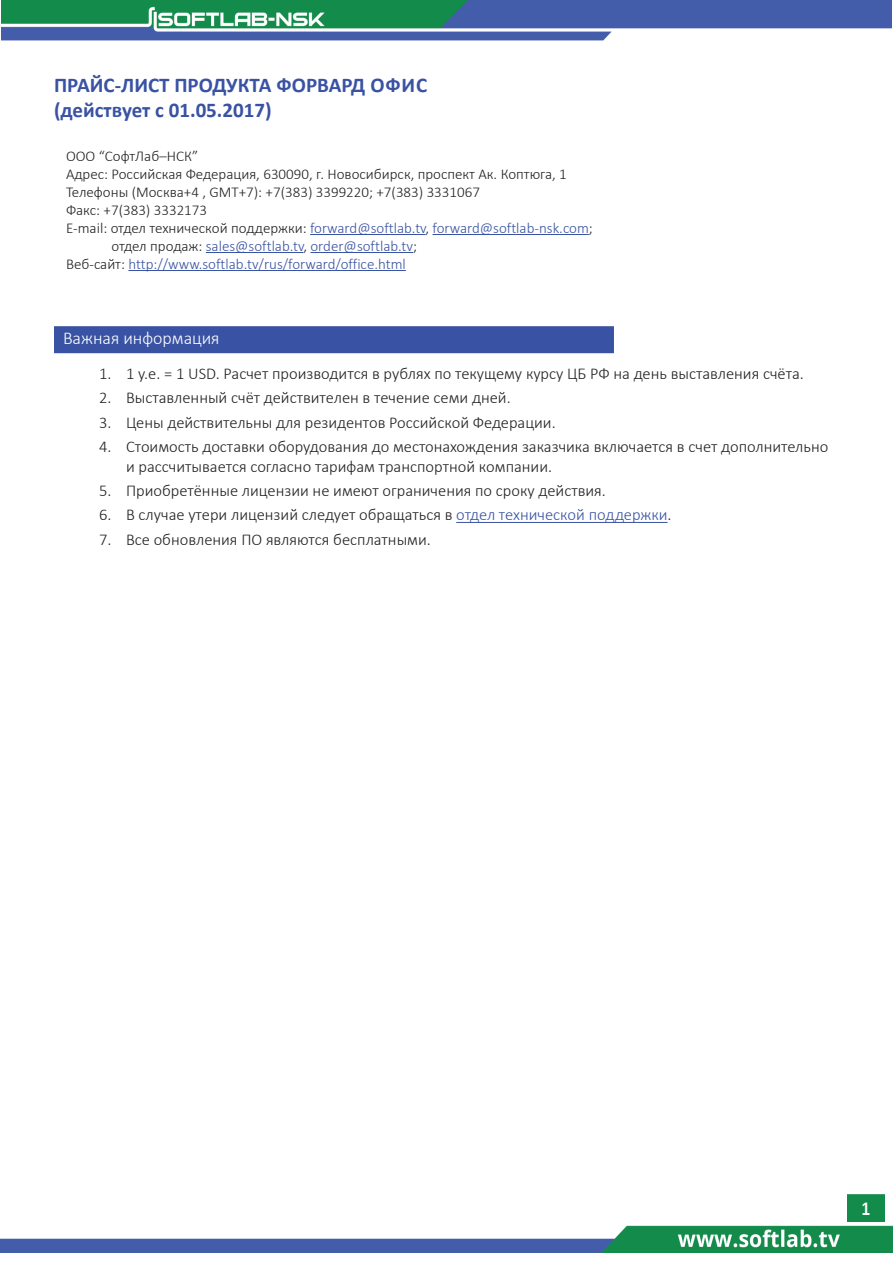
<style>
.page{position:relative;width:893px;height:1263px;background:#fff}
.page>*{position:absolute;margin:0;border:0;box-sizing:border-box;transform-origin:0 0}
.t1{font:700 21px/25.2px "Calibri";color:#3952a3}
.Стиль_ТитулСодерж{font:300 18px "Calibri";color:#fff}
.t2{font:700 18px "Liberation Sans Narrow";color:#fff}
.t3{font:300 16.5px/19.8px "Calibri";color:#231f20}
.Стиль_абзаца_1{font:300 15px "Calibri";color:#3952a3}
.Стиль_абзаца_1-2{font:300 15px "Calibri";color:#231f20}
.s1{color:#231f20}
.s2{color:#3952a3}
</style>
<div class="page">
<img style="left:1px;top:0;width:891px;height:41px">
<img style="left:0;top:1226px;width:893px;height:26px">
<img style="left:848px;top:1194px;width:36px;height:28px">
<hr style="left:310px;top:234px;width:116px;height:1px;background:#3952a3">
<hr style="left:433px;top:234px;width:156px;height:1px;background:#3952a3">
<hr style="left:206px;top:252px;width:97px;height:1px;background:#3952a3">
<hr style="left:310px;top:252px;width:103px;height:1px;background:#3952a3">
<hr style="left:128px;top:270px;width:278px;height:1px;background:#3952a3">
<div style="left:54px;top:326px;width:560px;height:27px;background:#3952a3"></div>
<hr style="left:456px;top:522px;width:212px;height:1px;background:#3952a3">
<p class="t1" style="left:54px;top:73px;width:375px">ПРАЙС-ЛИСТ ПРОДУКТА ФОРВАРД ОФИС (действует с 01.05.2017)</p>
<p class="Стиль_абзаца_1-2" style="left:66px;top:146px;width:134px">ООО “СофтЛаб–НСК”</p>
<p class="Стиль_абзаца_1-2" style="left:66px;top:164px;width:502px">Адрес: Российская Федерация, 630090, г. Новосибирск, проспект Ак. Коптюга, 1</p>
<p class="Стиль_абзаца_1-2" style="left:66px;top:182px;width:415px">Телефоны (Москва+4 , GMT+7): +7(383) 3399220; +7(383) 3331067</p>
<p class="Стиль_абзаца_1-2" style="left:66px;top:200px;width:143px">Факс: +7(383) 3332173</p>
<p class="Стиль_абзаца_1" style="left:66px;top:218px;width:528px"><span class="s1">E-mail: отдел технической поддержки:</span> forward@softlab.tv<span class="s1">,</span> forward@softlab-nsk.com<span class="s1">;</span></p>
<p class="Стиль_абзаца_1" style="left:111px;top:236px;width:307px"><span class="s1">отдел продаж:</span> sales@softlab.tv<span class="s1">,</span> order@softlab.tv<span class="s1">;</span></p>
<p class="Стиль_абзаца_1" style="left:66px;top:254px;width:341px"><span class="s1">Веб-сайт:</span> http://www.softlab.tv/rus/forward/office.html</p>
<p class="Стиль_ТитулСодерж" style="left:63px;top:327px;width:158px">Важная информация</p>
<p class="t3" style="left:99px;top:363px;width:706px">1. 1 у.е. = 1 USD. Расчет производится в рублях по текущему курсу ЦБ РФ на день выставления счёта.</p>
<p class="t3" style="left:99px;top:388px;width:413px">2. Выставленный счёт действителен в течение семи дней.</p>
<p class="t3" style="left:99px;top:412px;width:458px">3. Цены действительны для резидентов Российской Федерации.</p>
<p class="t3" style="left:126px;top:436px;width:704px;text-indent:-27px">4. Стоимость доставки оборудования до местонахождения заказчика включается в счет дополнительно и рассчитывается согласно тарифам транспортной компании.</p>
<p class="t3" style="left:99px;top:480px;width:508px">5. Приобретённые лицензии не имеют ограничения по сроку действия.</p>
<p class="t3" style="left:99px;top:505px;width:574px">6. В случае утери лицензий следует обращаться в <span class="s2">отдел технической поддержки</span>.</p>
<p class="t3" style="left:99px;top:529px;width:333px">7. Все обновления ПО являются бесплатными.</p>
<p class="t2" style="left:862px;top:1196px;width:10px">1</p>
</div>
